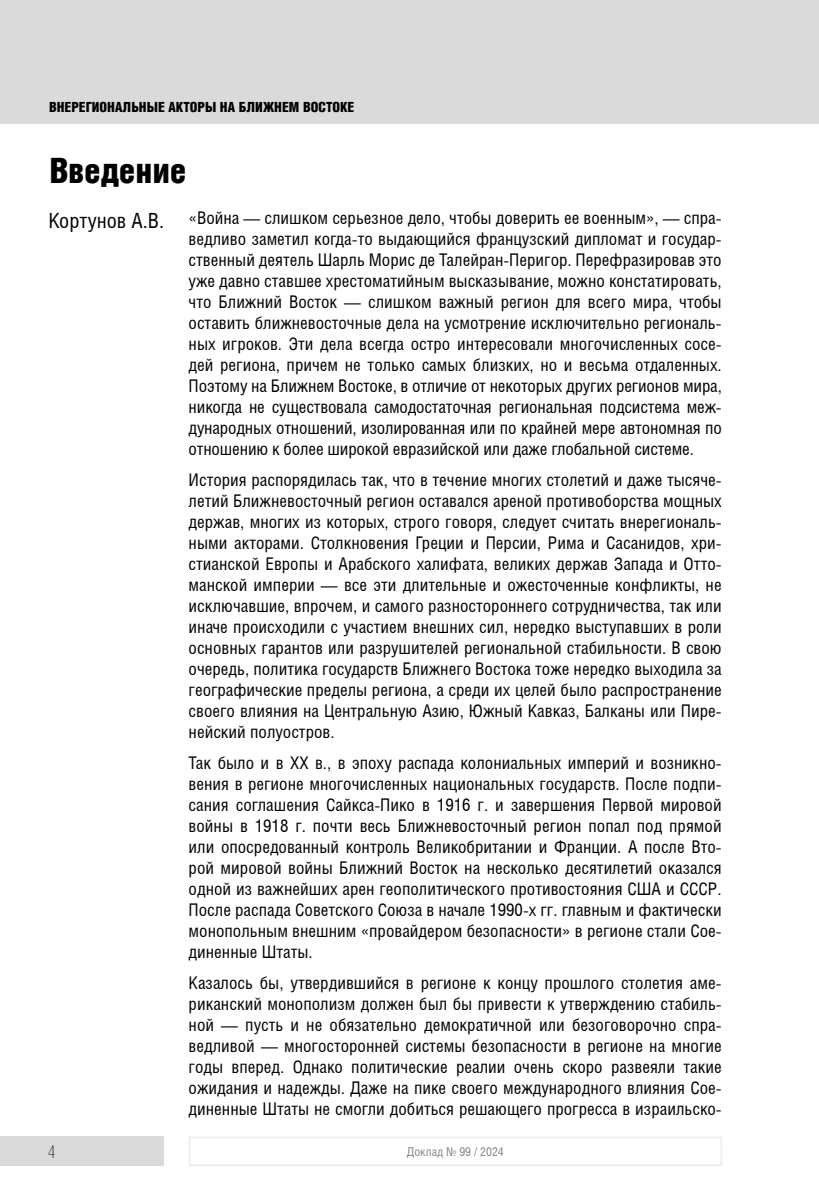
<style>
.page{position:relative;width:819px;height:1191px;background:#fff}
.page>*{position:absolute;margin:0;border:0;box-sizing:border-box;transform-origin:0 0}
.Название_материала{font:900 35px "Helios Cond";color:#000}
.Авторы{font:21px "Helios Cond";color:#000}
.Основной_текст{font:17.5px/21px "Helios Cond";color:#000;text-align:justify}
.t1{font:17.5px "Helios Cond Thin C";color:#000}
.t2{font:900 14px "Helios Cond";color:#000}
.t3{font:12.25px "Helios Cond";color:#878787}
</style>
<div class="page">
<div style="left:0;top:0;width:819px;height:124px;background:#dadada"></div>
<div style="left:0;top:1136px;width:164px;height:30px;background:#dadada"></div>
<div style="left:189px;top:1136px;width:533px;height:30px;border:2px solid #ededed"></div>
<p class="t2" style="left:49px;top:100px;width:307px">ВНЕРЕГИОНАЛЬНЫЕ АКТОРЫ НА БЛИЖНЕМ ВОСТОКЕ</p>
<p class="Название_материала" style="left:49px;top:152px;width:139px">Введение</p>
<p class="Авторы" style="left:48px;top:208px;width:117px">Кортунов А.В.</p>
<p class="Основной_текст" style="left:189px;top:207px;width:534px">«Война — слишком серьезное дело, чтобы доверить ее военным», — спра&shy;ведливо заметил когда-то выдающийся французский дипломат и государ&shy;ственный деятель Шарль Морис де Талейран-Перигор. Перефразировав это уже давно ставшее хрестоматийным высказывание, можно констатировать, что Ближний Восток — слишком важный регион для всего мира, чтобы оставить ближневосточные дела на усмотрение исключительно региональ&shy;ных игроков. Эти дела всегда остро интересовали многочисленных сосе&shy;дей региона, причем не только самых близких, но и весьма отдаленных.<br>Поэтому на Ближнем Востоке, в отличие от некоторых других регионов мира, никогда не существовала самодостаточная региональная подсистема меж&shy;дународных отношений, изолированная или по крайней мере автономная по отношению к более широкой евразийской или даже глобальной системе.</p>
<p class="Основной_текст" style="left:189px;top:469px;width:534px">История распорядилась так, что в течение многих столетий и даже тысяче&shy;летий Ближневосточный регион оставался ареной противоборства мощных держав, многих из которых, строго говоря, следует считать внерегиональ&shy;ными акторами. Столкновения Греции и Персии, Рима и Сасанидов, хри&shy;стианской Европы и Арабского халифата, великих держав Запада и Отто&shy;манской империи — все эти длительные и ожесточенные конфликты, не исключавшие, впрочем, и самого разностороннего сотрудничества, так или иначе происходили с участием внешних сил, нередко выступавших в роли основных гарантов или разрушителей региональной стабильности. В свою очередь, политика государств Ближнего Востока тоже нередко выходила за географические пределы региона, а среди их целей было распространение своего влияния на Центральную Азию, Южный Кавказ, Балканы или Пире&shy;нейский полуостров.</p>
<p class="Основной_текст" style="left:189px;top:752px;width:534px">Так было и в XX в., в эпоху распада колониальных империй и возникно&shy;вения в регионе многочисленных национальных государств. После подпи&shy;сания соглашения Сайкса-Пико в 1916 г. и завершения Первой мировой войны в 1918 г. почти весь Ближневосточный регион попал под прямой или опосредованный контроль Великобритании и Франции. А после Вто&shy;рой мировой войны Ближний Восток на несколько десятилетий оказался одной из важнейших арен геополитического противостояния США и СССР.<br>После распада Советского Союза в начале 1990-х гг. главным и фактически монопольным внешним «провайдером безопасности» в регионе стали Сое&shy;диненные Штаты.</p>
<p class="Основной_текст" style="left:189px;top:971px;width:534px">Казалось бы, утвердившийся в регионе к концу прошлого столетия аме&shy;риканский монополизм должен был бы привести к утверждению стабиль&shy;ной — пусть и не обязательно демократичной или безоговорочно спра&shy;ведливой — многосторонней системы безопасности в регионе на многие годы вперед. Однако политические реалии очень скоро развеяли такие ожидания и надежды. Даже на пике своего международного влияния Сое&shy;диненные Штаты не смогли добиться решающего прогресса в израильско-</p>
<p class="t1" style="left:48px;top:1142px;width:9px">4</p>
<p class="t3" style="left:407px;top:1144px;width:98px">Доклад № 99 / 2024</p>
</div>
